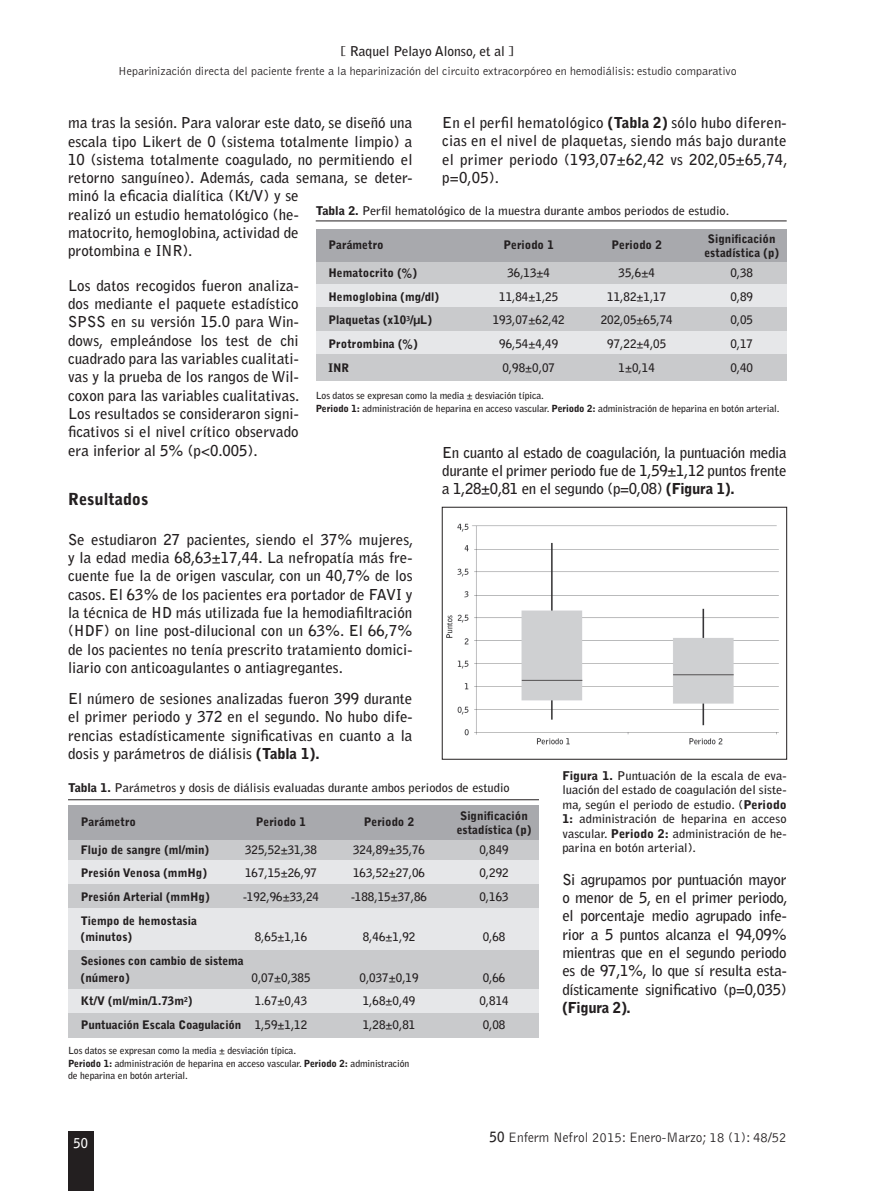
<style>
.page{position:relative;width:893px;height:1191px;background:#fff}
.page>*{position:absolute;margin:0;border:0;box-sizing:border-box;transform-origin:0 0}
.t1{font:900 16.5px "Bell Gothic Std";color:#231f20}
.t2{font:700 15px/18.3px "Bell Gothic Std";color:#231f20;text-align:justify}
.t3{font:900 15px "Bell Gothic Std";letter-spacing:-.02em;color:#231f20}
.t4{font:300 14.1px "Bell Gothic Std";color:#231f20;scale:.95 1}
.t5{font:700 13.5px "Bell Gothic Std";color:#231f20}
.t6{font:700 13.5px "Bell Gothic Std";color:#fff;scale:.95 1}
.t7{font:700 12px/14.4px "Bell Gothic Std";color:#231f20;text-align:justify;scale:1.04 1}
.t8{font:300 12px "Bell Gothic Std";color:#231f20}
.t9{font:900 11.7px/14.1px "Bell Gothic Std";color:#231f20;text-align:center}
.t10{font:700 11.7px "Bell Gothic Std";color:#231f20}
.t11{font:700 9.75px/12.8px "Bell Gothic Std";letter-spacing:-.01em;color:#231f20}
.s1{font-weight:900}
.s2{font-weight:700}
</style>
<div class="page">
<div style="left:68px;top:1131px;width:26px;height:60px;background:#231f20"></div>
<div style="left:68px;top:805px;width:471px;height:35px;background:#a8a9ad"></div>
<div style="left:68px;top:840px;width:471px;height:20px;background:#c9cacc"></div>
<div style="left:68px;top:860px;width:471px;height:24px;background:#e6e7e9"></div>
<div style="left:68px;top:884px;width:471px;height:24px;background:#c9cacc"></div>
<div style="left:68px;top:908px;width:471px;height:42px;background:#e6e7e9"></div>
<div style="left:68px;top:949px;width:471px;height:40px;background:#c9cacc"></div>
<div style="left:68px;top:989px;width:471px;height:24px;background:#e6e7e9"></div>
<div style="left:68px;top:1013px;width:471px;height:24px;background:#c9cacc"></div>
<hr style="left:68px;top:799px;width:471px;height:1px;background:#231f20">
<hr style="left:316px;top:221px;width:471px;height:1px;background:#231f20">
<div style="left:316px;top:230px;width:471px;height:32px;background:#a8a9ad"></div>
<div style="left:316px;top:262px;width:471px;height:22px;background:#c9cacc"></div>
<div style="left:316px;top:284px;width:471px;height:23px;background:#e6e7e9"></div>
<div style="left:316px;top:307px;width:471px;height:25px;background:#c9cacc"></div>
<div style="left:316px;top:331px;width:471px;height:25px;background:#e6e7e9"></div>
<div style="left:316px;top:354px;width:471px;height:26px;background:#c9cacc"></div>
<img style="left:446px;top:523px;width:333px;height:222px">
<div style="left:442px;top:507px;width:345px;height:252px;border:1px solid #231f20"></div>
<p class="t5" style="left:341px;top:43px;width:174px">[ Raquel Pelayo Alonso, et al ]</p>
<p class="t8" style="left:118px;top:65px;width:620px">Heparinización directa del paciente frente a la heparinización del circuito extracorpóreo en hemodiálisis: estudio comparativo</p>
<p class="t2" style="left:68px;top:114px;width:346px;text-align:left">ma tras la sesión. Para valorar este dato, se diseñó una escala tipo Likert de 0 (sistema totalmente limpio) a 10 (sistema totalmente coagulado, no permitiendo el retorno sanguíneo). Además, cada semana, se deter&shy;minó la eficacia dialítica (Kt/V) y se<br>realizó un estudio hematológico (he-<br>matocrito, hemoglobina, actividad de<br>protombina e INR).</p>
<p class="t2" style="left:68px;top:276px;width:233px">Los datos recogidos fueron analiza&shy;dos mediante el paquete estadístico SPSS en su versión 15.0 para Win&shy;dows, empleándose los test de chi cuadrado para las variables cualitati&shy;vas y la prueba de los rangos de Wil&shy;coxon para las variables cualitativas.<br>Los resultados se consideraron signi&shy;ficativos si el nivel crítico observado era inferior al 5% (p&lt;0.005).</p>
<p class="t1" style="left:68px;top:489px;width:82px">Resultados</p>
<p class="t2" style="left:68px;top:530px;width:347px">Se estudiaron 27 pacientes, siendo el 37% mujeres, y la edad media 68,63±17,44. La nefropatía más fre&shy;cuente fue la de origen vascular, con un 40,7% de los casos. El 63% de los pacientes era portador de FAVI y la técnica de HD más utilizada fue la hemodiafiltración (HDF) on line post-dilucional con un 63%. El 66,7% de los pacientes no tenía prescrito tratamiento domici&shy;liario con anticoagulantes o antiagregantes.</p>
<p class="t2" style="left:68px;top:689px;width:346px">El número de sesiones analizadas fueron 399 durante el primer periodo y 372 en el segundo. No hubo dife&shy;rencias estadísticamente significativas en cuanto a la dosis y parámetros de diálisis <span class="s1">(Tabla 1).</span></p>
<p class="t7" style="left:562px;top:768px;width:217px"><span class="s1">Figura 1.</span> Puntuación de la escala de eva&shy;luación del estado de coagulación del siste&shy;ma, según el periodo de estudio. (<span class="s1">Periodo 1:</span> administración de heparina en acceso vascular. <span class="s1">Periodo 2:</span> administración de he&shy;parina en botón arterial).</p>
<p class="t2" style="left:442px;top:113px;width:347px">En el perfil hematológico <span class="s1">(Tabla 2)</span> sólo hubo diferen&shy;cias en el nivel de plaquetas, siendo más bajo durante el primer periodo (193,07±62,42 vs 202,05±65,74, p=0,05).</p>
<p class="t7" style="left:316px;top:204px;width:399px"><span class="s1">Tabla 2.</span> Perfil hematológico de la muestra durante ambos periodos de estudio.</p>
<p class="t9" style="left:328px;top:238px;width:57px">Parámetro</p>
<p class="t9" style="left:504px;top:238px;width:52px">Periodo 1</p>
<p class="t9" style="left:612px;top:238px;width:52px">Periodo 2</p>
<p class="t9" style="left:704px;top:232px;width:76px">Significación estadística (p)</p>
<p class="t9" style="left:328px;top:266px;width:90px">Hematocrito (%)</p>
<p class="t10" style="left:507px;top:266px;width:44px">36,13±4</p>
<p class="t10" style="left:619px;top:266px;width:38px">35,6±4</p>
<p class="t10" style="left:730px;top:266px;width:24px">0,38</p>
<p class="t9" style="left:328px;top:290px;width:112px">Hemoglobina (mg/dl)</p>
<p class="t10" style="left:499px;top:289px;width:61px">11,84±1,25</p>
<p class="t10" style="left:607px;top:289px;width:61px">11,82±1,17</p>
<p class="t10" style="left:730px;top:289px;width:24px">0,89</p>
<p class="t9" style="left:328px;top:313px;width:105px">Plaquetas (x10<sup>3</sup>/µL)</p>
<p class="t10" style="left:493px;top:313px;width:74px">193,07±62,42</p>
<p class="t10" style="left:601px;top:313px;width:74px">202,05±65,74</p>
<p class="t10" style="left:730px;top:313px;width:24px">0,05</p>
<p class="t9" style="left:328px;top:337px;width:91px">Protrombina (%)</p>
<p class="t10" style="left:499px;top:337px;width:61px">96,54±4,49</p>
<p class="t10" style="left:607px;top:337px;width:61px">97,22±4,05</p>
<p class="t10" style="left:730px;top:337px;width:24px">0,17</p>
<p class="t9" style="left:328px;top:361px;width:22px">INR</p>
<p class="t10" style="left:502px;top:361px;width:54px">0,98±0,07</p>
<p class="t10" style="left:619px;top:361px;width:38px">1±0,14</p>
<p class="t10" style="left:730px;top:361px;width:24px">0,40</p>
<p class="t11" style="left:316px;top:389px;width:465px">Los datos se expresan como la media ± desviación típica.<br><span class="s1">Periodo 1:</span> administración de heparina en acceso vascular. <span class="s1">Periodo 2:</span> administración de heparina en botón arterial.</p>
<p class="t2" style="left:442px;top:443px;width:346px">En cuanto al estado de coagulación, la puntuación media durante el primer periodo fue de 1,59±1,12 puntos frente a 1,28±0,81 en el segundo (p=0,08) <span class="s1">(Figura 1).</span></p>
<p class="t7" style="left:68px;top:780px;width:426px"><span class="s1">Tabla 1.</span> Parámetros y dosis de diálisis evaluadas durante ambos periodos de estudio</p>
<p class="t9" style="left:81px;top:815px;width:57px">Parámetro</p>
<p class="t9" style="left:256px;top:815px;width:52px">Periodo 1</p>
<p class="t9" style="left:364px;top:815px;width:52px">Periodo 2</p>
<p class="t9" style="left:457px;top:809px;width:76px">Significación estadística (p)</p>
<p class="t9" style="left:81px;top:842px;width:130px">Flujo de sangre (ml/min)</p>
<p class="t10" style="left:245px;top:842px;width:74px">325,52±31,38</p>
<p class="t10" style="left:353px;top:842px;width:74px">324,89±35,76</p>
<p class="t10" style="left:479px;top:842px;width:31px">0,849</p>
<p class="t9" style="left:81px;top:866px;width:128px">Presión Venosa (mmHg)</p>
<p class="t10" style="left:245px;top:866px;width:74px">167,15±26,97</p>
<p class="t10" style="left:353px;top:866px;width:74px">163,52±27,06</p>
<p class="t10" style="left:479px;top:866px;width:31px">0,292</p>
<p class="t9" style="left:81px;top:890px;width:130px">Presión Arterial (mmHg)</p>
<p class="t10" style="left:243px;top:890px;width:77px">-192,96±33,24</p>
<p class="t10" style="left:351px;top:890px;width:77px">-188,15±37,86</p>
<p class="t10" style="left:479px;top:890px;width:31px">0,163</p>
<p class="t9" style="left:81px;top:912px;width:118px;line-height:16.5px;text-align:left">Tiempo de hemostasia (minutos)</p>
<p class="t2" style="left:562px;top:870px;width:227px">Si agrupamos por puntuación mayor o menor de 5, en el primer periodo, el porcentaje medio agrupado infe&shy;rior a 5 puntos alcanza el 94,09% mientras que en el segundo periodo es de 97,1%, lo que sí resulta esta&shy;dísticamente significativo (p=0,035)</p>
<p class="t3" style="left:562px;top:998px;width:70px">(Figura 2).</p>
<p class="t10" style="left:255px;top:930px;width:54px">8,65±1,16</p>
<p class="t10" style="left:363px;top:930px;width:54px">8,46±1,92</p>
<p class="t10" style="left:483px;top:930px;width:24px">0,68</p>
<p class="t9" style="left:81px;top:953px;width:164px;line-height:16.5px;text-align:left">Sesiones con cambio de sistema (número)</p>
<p class="t10" style="left:252px;top:970px;width:61px">0,07±0,385</p>
<p class="t10" style="left:360px;top:970px;width:61px">0,037±0,19</p>
<p class="t10" style="left:483px;top:970px;width:24px">0,66</p>
<p class="t9" style="left:81px;top:994px;width:113px">Kt/V (ml/min/1.73m<sup>2</sup>)</p>
<p class="t10" style="left:255px;top:994px;width:54px">1.67±0,43</p>
<p class="t10" style="left:363px;top:994px;width:54px">1,68±0,49</p>
<p class="t10" style="left:479px;top:994px;width:31px">0,814</p>
<p class="t9" style="left:81px;top:1018px;width:228px">Puntuación Escala Coagulación <span class="s2">1,59±1,12</span></p>
<p class="t10" style="left:363px;top:1018px;width:54px">1,28±0,81</p>
<p class="t10" style="left:483px;top:1018px;width:24px">0,08</p>
<p class="t11" style="left:68px;top:1044px;width:343px">Los datos se expresan como la media ± desviación típica.<br><span class="s1">Periodo 1:</span> administración de heparina en acceso vascular. <span class="s1">Periodo 2:</span> administración de heparina en botón arterial.</p>
<p class="t6" style="left:74px;top:1134px;width:17px">50</p>
<p class="t4" style="left:490px;top:1130px;width:314px"><span class="s2">50</span> Enferm Nefrol 2015: Enero-Marzo; 18 (1): 48/52</p>
</div>
